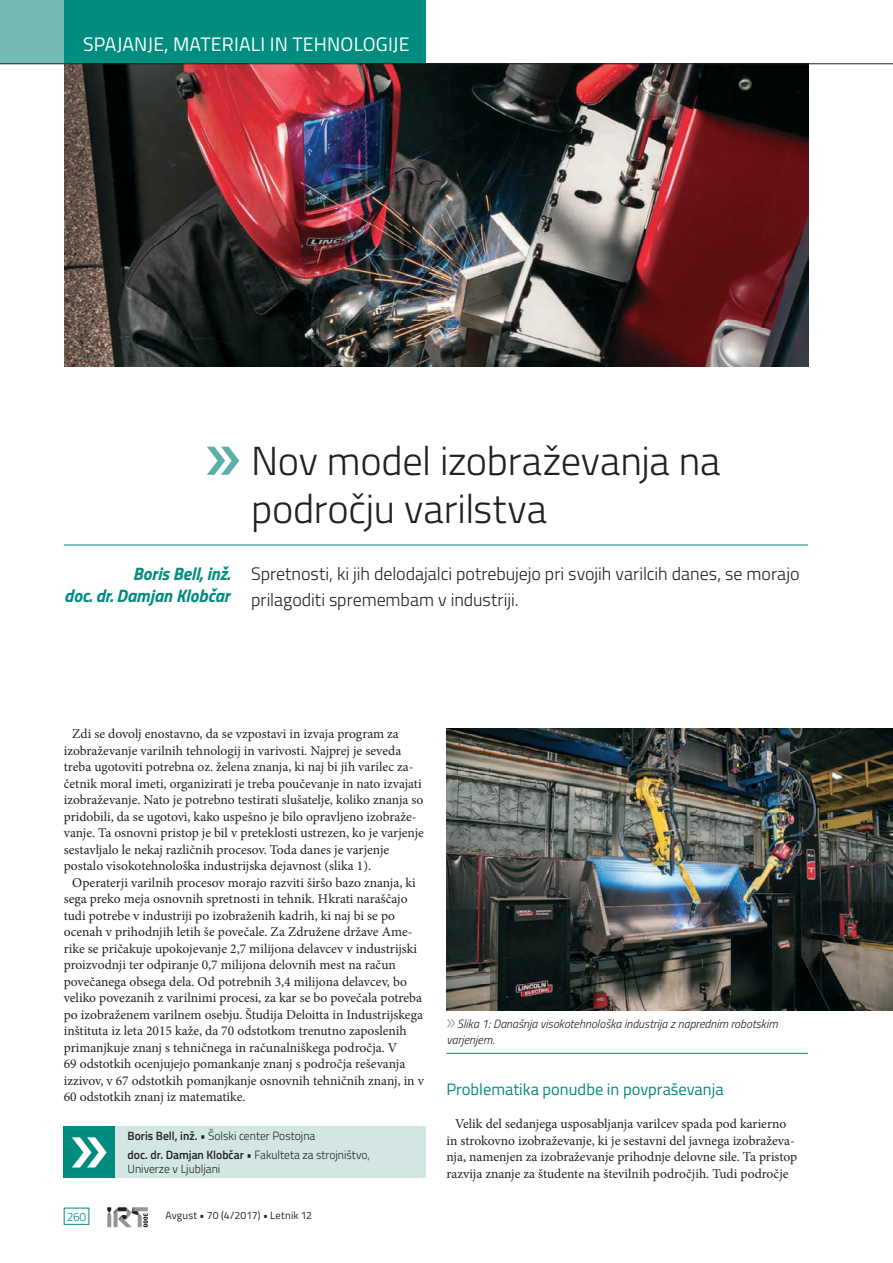
<style>
.page{position:relative;width:893px;height:1263px;background:#fff}
.page>*{position:absolute;margin:0;border:0;box-sizing:border-box;transform-origin:0 0}
.t1{font:300 40.5px/48.6px "Titillium";letter-spacing:-.005em;color:#231f20}
.t2{font:19.5px "Titillium";letter-spacing:.01em;color:#fff}
.t3{font:300 18px/25.5px "Titillium";letter-spacing:-.005em;color:#231f20}
.t4{font:italic 700 18px/21.6px "Titillium";color:#008c7e;text-align:right}
.t5{font:16.5px "Titillium";color:#008c7e}
.t6{font:13.5px/16.5px "Minion Pro";color:#231f20}
.t7{font:300 12px/18.6px "Titillium";color:#231f20}
.t8{font:italic 300 12px/16.5px "Titillium";color:#231f20}
.t9{font:300 12px "Titillium";color:#008c7e}
.t10{font:10.5px "Titillium";letter-spacing:.015em;color:#231f20}
.s1{font-weight:600}
.s2{font-family:"Myriad Pro";font-weight:400;font-style:normal;font-size:22.5px;color:#a8a9ad}
</style>
<div class="page">
<svg style="left:107px;top:1207px;width:41px;height:20px"></svg>
<div style="left:64px;top:1208px;width:25px;height:17px;border:1px solid #008c7e"></div>
<div style="left:64px;top:0;width:361px;height:64px;background:#008c7e"></div>
<div style="left:0;top:0;width:64px;height:64px;background:#75bab4"></div>
<hr style="left:64px;top:545px;width:744px;height:1px;background:#008c7e">
<svg style="left:207px;top:447px;width:32px;height:28px"></svg>
<div style="left:64px;top:1127px;width:361px;height:51px;background:#d2e7e4"></div>
<div style="left:64px;top:1127px;width:51px;height:51px;background:#008c7e"></div>
<svg style="left:72px;top:1137px;width:35px;height:30px"></svg>
<img style="left:65px;top:64px;width:744px;height:303px">
<img style="left:446px;top:728px;width:447px;height:282px">
<hr style="left:446px;top:1053px;width:362px;height:1px;background:#008c7e">
<hr style="left:0;top:63px;width:893px;height:1px;background:#231f20">
<h2 class="t2" style="left:83px;top:30px;width:101px">Spajanje, materiali</h2>
<h2 class="t2" style="left:270px;top:30px;width:35px">in tehnologi</h2>
<h2 class="t2" style="left:393px;top:30px;width:16px">je</h2>
<h3 class="t4" style="left:64px;top:562px;width:167px">Boris Bell, inž.<br>doc. dr. Damjan Klobčar</h3>
<h1 class="t1" style="left:251px;top:434px;width:471px">Nov model izobraževanja na področju varilstva</h1>
<h3 class="t3" style="left:251px;top:560px;width:550px">Spretnosti, ki jih delodajalci potrebujejo pri svojih varilcih danes, se morajo prilagoditi spremembam v industriji.</h3>
<p class="t6" style="left:64px;top:726px;width:362px;text-indent:9px">Zdi se dovolj enostavno, da se vzpostavi in izvaja program za izobraževanje varilnih tehnologij in varivosti. Najprej je seveda treba ugotoviti potrebna oz. želena znanja, ki naj bi jih varilec za&shy;četnik moral imeti, organizirati je treba poučevanje in nato izvajati izobraževanje. Nato je potrebno testirati slušatelje, koliko znanja so pridobili, da se ugotovi, kako uspešno je bilo opravljeno izobraže&shy;vanje. Ta osnovni pristop je bil v preteklosti ustrezen, ko je varjenje sestavljalo le nekaj različnih procesov. Toda danes je varjenje postalo visokotehnološka industrijska dejavnost (slika 1).</p>
<p class="t6" style="left:64px;top:874px;width:362px;text-indent:9px">Operaterji varilnih procesov morajo razviti širšo bazo znanja, ki sega preko meja osnovnih spretnosti in tehnik. Hkrati naraščajo tudi potrebe v industriji po izobraženih kadrih, ki naj bi se po ocenah v prihodnjih letih še povečale. Za Združene države Ame&shy;rike se pričakuje upokojevanje 2,7 milijona delavcev v industrijski proizvodnji ter odpiranje 0,7 milijona delovnih mest na račun povečanega obsega dela. Od potrebnih 3,4 milijona delavcev, bo veliko povezanih z varilnimi procesi, za kar se bo povečala potreba po izobraženem varilnem osebju. Študija Deloitta in Industrijskega inštituta iz leta 2015 kaže, da 70 odstotkom trenutno zaposlenih primanjkuje znanj s tehničnega in računalniškega področja. V<br>69 odstotkih ocenjujejo pomankanje znanj s področja reševanja izzivov, v 67 odstotkih pomanjkanje osnovnih tehničnih znanj, in v 60 odstotkih znanj iz matematike.</p>
<p class="t7" style="left:128px;top:1126px;width:244px"><span class="s1">Boris Bell, inž.</span> • Šolski center Postojna<br><span class="s1">doc. dr. Damjan Klobčar</span> • Fakulteta za strojništvo,</p>
<p class="t7" style="left:128px;top:1159px;width:94px">Univerze v Ljubljani</p>
<p class="t9" style="left:67px;top:1208px;width:21px">260</p>
<p class="t10" style="left:165px;top:1208px;width:148px">Avgust • 70 (4/2017) • Letnik 12</p>
<p class="t8" style="left:446px;top:1015px;width:333px"><span class="s2">»</span>Slika 1: Današnja visokotehnološka industrija z naprednim robotskim varjenjem.</p>
<p class="t5" style="left:446px;top:1077px;width:279px">Problematika ponudbe in povpraševanja</p>
<p class="t6" style="left:446px;top:1116px;width:352px;text-indent:9px">Velik del sedanjega usposabljanja varilcev spada pod karierno in strokovno izobraževanje, ki je sestavni del javnega izobraževa&shy;nja, namenjen za izobraževanje prihodnje delovne sile. Ta pristop razvija znanje za študente na številnih področjih. Tudi področje</p>
</div>
